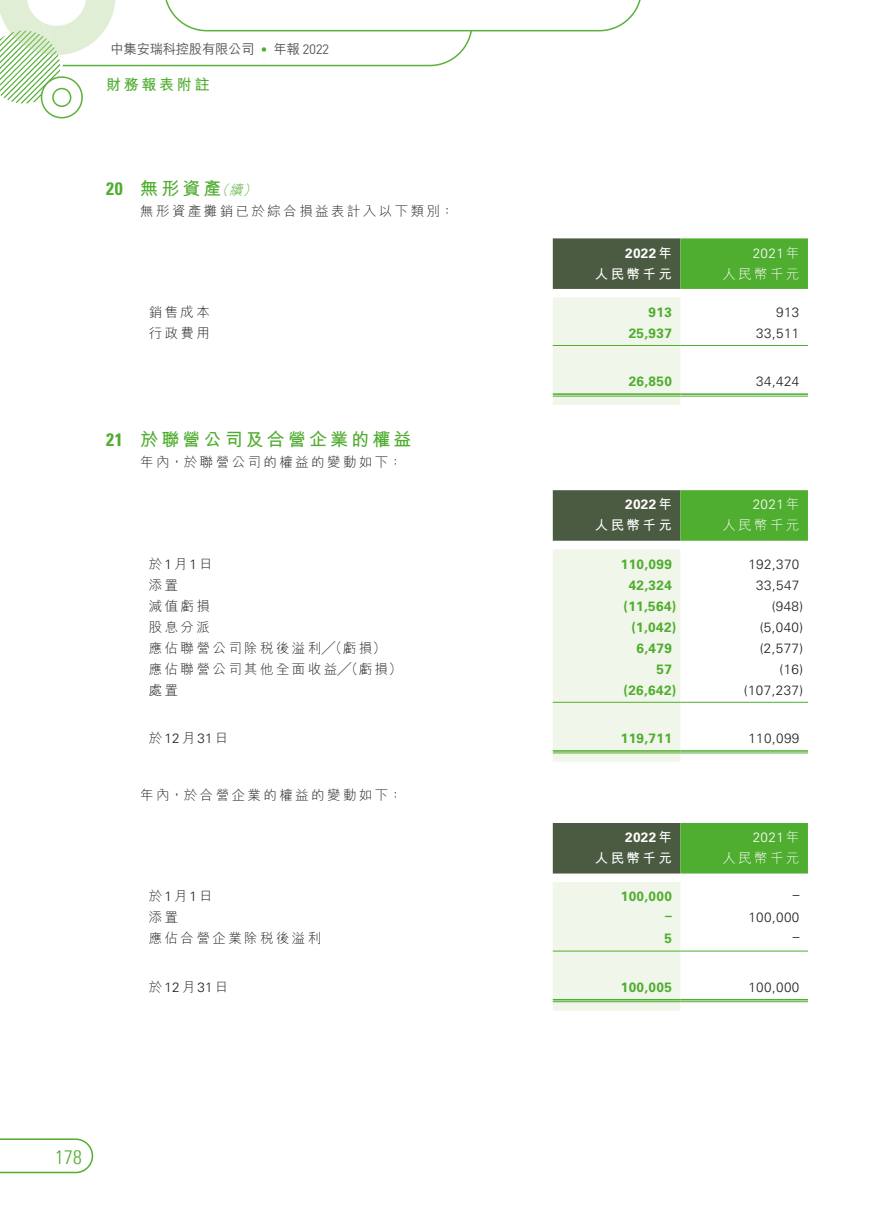
<style>
.page{position:relative;width:893px;height:1212px;background:#fff}
.page>*{position:absolute;margin:0;border:0;box-sizing:border-box;transform-origin:0 0}
.t1{font:300 condensed 19.5px "Univers LT Std";color:#4fad2f}
.t2{font:700 18px "M Hei HK";letter-spacing:.17em;color:#4fad2f}
.t3{font:700 15px "M Hei HK";letter-spacing:.18em;color:#4fad2f}
.t4{font:300 13.5px "M Hei HK";letter-spacing:.18em;color:#231f20}
.t5{font:300 13.5px "Univers LT Std";letter-spacing:.03em;color:#231f20}
.t6{font:700 13.5px "Univers LT Std";letter-spacing:.03em;color:#4fad2f}
.t7{font:500 13.5px "M Hei HK";letter-spacing:-.03em;color:#57585a}
.t8{font:700 13.5px "Univers LT Std";letter-spacing:.03em;color:#fff}
.t9{font:300 13.5px "Univers LT Std";letter-spacing:.03em;color:#fff}
.t10{font:700 13.5px "M Hei HK";letter-spacing:.18em;color:#fff}
.t11{font:300 13.5px "M Hei HK";letter-spacing:.18em;color:#fff}
.s1{font-family:"DIN Pro";font-weight:400;color:#4fad2f}
.s2{font-family:"DIN Pro";font-weight:400}
.s3{font-family:"Univers LT Std";font-stretch:condensed}
.s4{font-weight:300;font-style:italic;font-size:13.5px}
.s5{font-family:"M Hei HK"}
.s6{font-family:"Univers LT Std"}
</style>
<div class="page">
<svg style="left:0;top:0;width:641px;height:118px"></svg>
<svg style="left:0;top:1138px;width:94px;height:36px"></svg>
<svg style="left:553px;top:238px;width:255px;height:51px;background:#4e843a"></svg>
<div style="left:553px;top:297px;width:127px;height:108px;background:#f1f6ea"></div>
<hr style="left:553px;top:345px;width:127px;height:1px;background:#4fad2f">
<hr style="left:680px;top:345px;width:128px;height:1px;background:#4fad2f">
<hr style="left:553px;top:393px;width:127px;height:2px;background:#4fad2f">
<hr style="left:553px;top:396px;width:127px;height:1px;background:#4fad2f">
<hr style="left:680px;top:393px;width:128px;height:2px;background:#4fad2f">
<hr style="left:680px;top:396px;width:128px;height:1px;background:#4fad2f">
<svg style="left:553px;top:490px;width:255px;height:51px;background:#4e843a"></svg>
<div style="left:553px;top:549px;width:127px;height:213px;background:#f1f6ea"></div>
<hr style="left:553px;top:702px;width:127px;height:1px;background:#4fad2f">
<hr style="left:680px;top:702px;width:128px;height:1px;background:#4fad2f">
<hr style="left:553px;top:750px;width:127px;height:2px;background:#4fad2f">
<hr style="left:553px;top:753px;width:127px;height:1px;background:#4fad2f">
<hr style="left:680px;top:750px;width:128px;height:2px;background:#4fad2f">
<hr style="left:680px;top:753px;width:128px;height:1px;background:#4fad2f">
<svg style="left:553px;top:823px;width:255px;height:50px;background:#4c8338"></svg>
<div style="left:553px;top:882px;width:127px;height:128px;background:#f1f6ea"></div>
<hr style="left:553px;top:951px;width:127px;height:1px;background:#4fad2f">
<hr style="left:680px;top:951px;width:128px;height:1px;background:#4fad2f">
<hr style="left:553px;top:999px;width:127px;height:1px;background:#4fad2f">
<hr style="left:553px;top:1001px;width:127px;height:1px;background:#4fad2f">
<hr style="left:680px;top:999px;width:128px;height:1px;background:#4fad2f">
<hr style="left:680px;top:1001px;width:128px;height:1px;background:#4fad2f">
<p class="t7" style="left:111px;top:39px;width:220px">中集安瑞科控股有限公司 <span class="s1">•</span> 年報 <span class="s2">2022</span></p>
<p class="t3" style="left:106px;top:73px;width:105px">財務報表附註</p>
<h2 class="t2" style="left:106px;top:175px;width:155px"><span class="s3">20</span> 無形資產<span class="s4">（續）</span></h2>
<p class="t4" style="left:140px;top:204px;width:315px">無形資產攤銷已於綜合損益表計入以下類別：</p>
<p class="t8" style="left:625px;top:245px;width:48px">2022<span class="s5">年</span></p>
<p class="t9" style="left:753px;top:245px;width:48px">2021<span class="s5">年</span></p>
<p class="t10" style="left:595px;top:264px;width:79px">人民幣千元</p>
<p class="t11" style="left:722px;top:267px;width:79px">人民幣千元</p>
<p class="t4" style="left:149px;top:305px;width:63px">銷售成本</p>
<p class="t6" style="left:649px;top:304px;width:25px">913</p>
<p class="t5" style="left:776px;top:304px;width:25px">913</p>
<p class="t4" style="left:149px;top:326px;width:63px">行政費用</p>
<p class="t6" style="left:629px;top:325px;width:45px">25,937</p>
<p class="t5" style="left:756px;top:325px;width:45px">33,511</p>
<p class="t6" style="left:629px;top:373px;width:45px">26,850</p>
<p class="t5" style="left:756px;top:373px;width:45px">34,424</p>
<h2 class="t2" style="left:106px;top:427px;width:307px"><span class="s3">21</span> 於聯營公司及合營企業的權益</h2>
<p class="t4" style="left:140px;top:456px;width:263px">年內，於聯營公司的權益的變動如下：</p>
<p class="t8" style="left:625px;top:497px;width:48px">2022<span class="s5">年</span></p>
<p class="t9" style="left:753px;top:496px;width:48px">2021<span class="s5">年</span></p>
<p class="t10" style="left:595px;top:516px;width:79px">人民幣千元</p>
<p class="t11" style="left:722px;top:519px;width:79px">人民幣千元</p>
<p class="t4" style="left:149px;top:557px;width:65px">於<span class="s6">1</span>月<span class="s6">1</span>日</p>
<p class="t6" style="left:621px;top:556px;width:53px">110,099</p>
<p class="t5" style="left:748px;top:556px;width:53px">192,370</p>
<p class="t4" style="left:149px;top:578px;width:31px">添置</p>
<p class="t6" style="left:629px;top:577px;width:45px">42,324</p>
<p class="t5" style="left:756px;top:577px;width:45px">33,547</p>
<p class="t4" style="left:149px;top:599px;width:63px">減值虧損</p>
<p class="t6" style="left:623px;top:598px;width:54px">(11,564)</p>
<p class="t5" style="left:772px;top:598px;width:33px">(948)</p>
<p class="t4" style="left:149px;top:620px;width:63px">股息分派</p>
<p class="t6" style="left:631px;top:619px;width:47px">(1,042)</p>
<p class="t5" style="left:760px;top:619px;width:45px">(5,040)</p>
<p class="t4" style="left:149px;top:641px;width:239px">應佔聯營公司除稅後溢利╱（虧損）</p>
<p class="t6" style="left:637px;top:640px;width:37px">6,479</p>
<p class="t5" style="left:760px;top:640px;width:45px">(2,577)</p>
<p class="t4" style="left:149px;top:662px;width:255px">應佔聯營公司其他全面收益╱（虧損）</p>
<p class="t6" style="left:656px;top:661px;width:17px">57</p>
<p class="t5" style="left:779px;top:661px;width:25px">(16)</p>
<p class="t4" style="left:149px;top:683px;width:31px">處置</p>
<p class="t6" style="left:623px;top:682px;width:54px">(26,642)</p>
<p class="t5" style="left:744px;top:682px;width:61px">(107,237)</p>
<p class="t5" style="left:149px;top:730px;width:81px"><span class="s5">於</span>12<span class="s5">月</span>31<span class="s5">日</span></p>
<p class="t6" style="left:621px;top:730px;width:53px">119,711</p>
<p class="t5" style="left:748px;top:730px;width:53px">110,099</p>
<p class="t4" style="left:140px;top:788px;width:263px">年內，於合營企業的權益的變動如下：</p>
<p class="t8" style="left:625px;top:830px;width:48px">2022<span class="s5">年</span></p>
<p class="t9" style="left:753px;top:829px;width:48px">2021<span class="s5">年</span></p>
<p class="t10" style="left:595px;top:848px;width:79px">人民幣千元</p>
<p class="t11" style="left:722px;top:851px;width:79px">人民幣千元</p>
<p class="t4" style="left:149px;top:889px;width:65px">於<span class="s6">1</span>月<span class="s6">1</span>日</p>
<p class="t6" style="left:621px;top:889px;width:53px">100,000</p>
<p class="t5" style="left:793px;top:886px;width:8px">–</p>
<p class="t4" style="left:149px;top:910px;width:31px">添置</p>
<p class="t6" style="left:665px;top:908px;width:8px">–</p>
<p class="t5" style="left:748px;top:909px;width:53px">100,000</p>
<p class="t4" style="left:149px;top:931px;width:174px">應佔合營企業除稅後溢利</p>
<p class="t6" style="left:664px;top:931px;width:9px">5</p>
<p class="t5" style="left:793px;top:928px;width:8px">–</p>
<p class="t5" style="left:149px;top:979px;width:81px"><span class="s5">於</span>12<span class="s5">月</span>31<span class="s5">日</span></p>
<p class="t6" style="left:621px;top:979px;width:53px">100,005</p>
<p class="t5" style="left:748px;top:979px;width:53px">100,000</p>
<h1 class="t1" style="left:55px;top:1146px;width:28px">178</h1>
</div>
